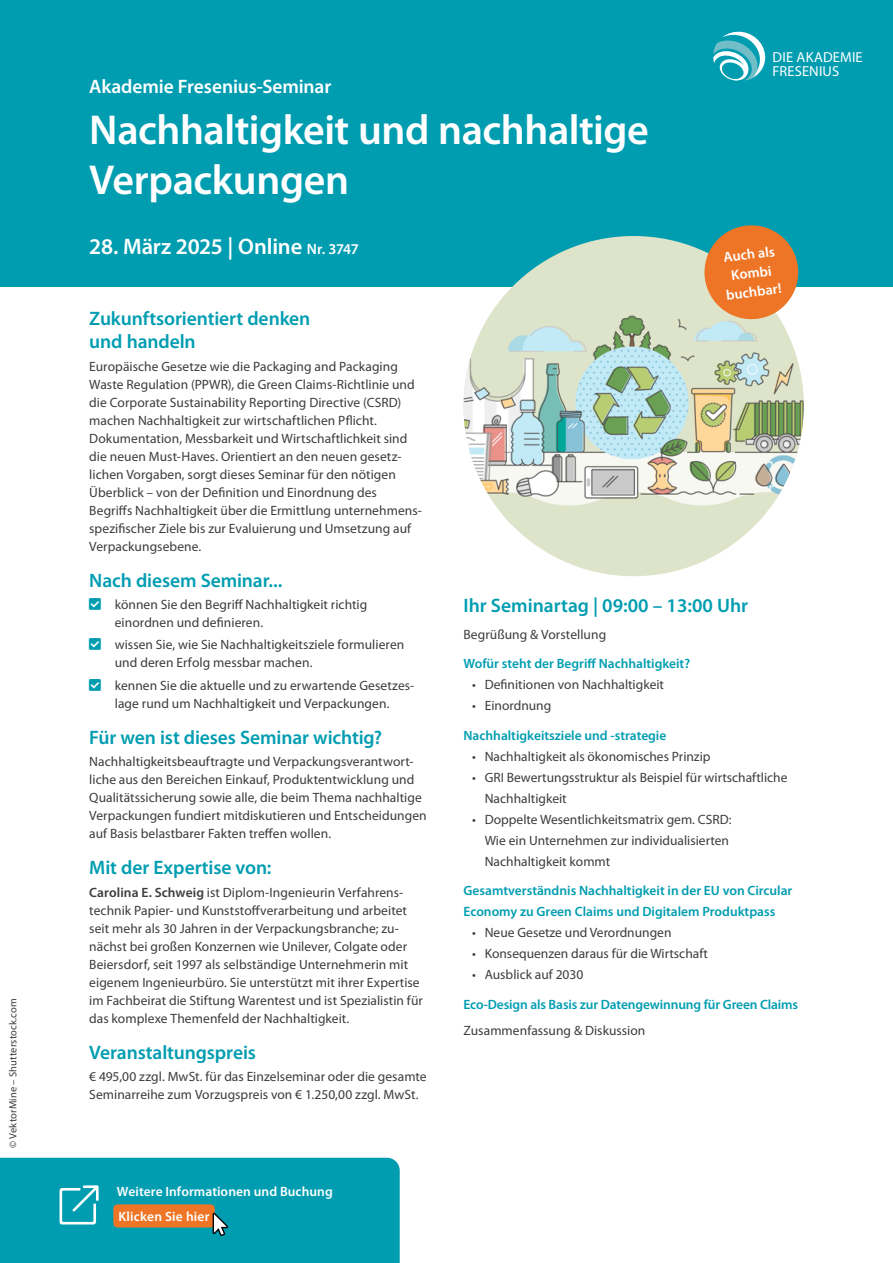
<style>
.page{position:relative;width:893px;height:1263px;background:#fff}
.page>*{position:absolute;margin:0;border:0;box-sizing:border-box;transform-origin:0 0}
.t1{font:600 42px/50.4px "Myriad Pro";letter-spacing:-.01em;color:#fff}
.t2{font:600 22.5px "Myriad Pro";letter-spacing:-.01em;color:#fff}
.t3{font:600 19.5px/23.4px "Myriad Pro";letter-spacing:-.005em;color:#009db1}
.t4{font:600 19.5px "Myriad Pro";letter-spacing:-.005em;color:#fff}
.t5{font:14.55px/14.5px "Myriad Pro";letter-spacing:.01em;color:#fff}
.t6{font:600 14.25px/18.8px "Myriad Pro";color:#fff;text-align:center}
.t7{font:13.5px/18px "Myriad Pro";color:#3c3c3b}
.t8{font:600 13.5px/21px "Myriad Pro";color:#009db1}
.t9{font:600 13.5px/25.5px "Myriad Pro";letter-spacing:.005em;color:#fff}
.t10{font:10.5px "Myriad Pro";letter-spacing:.015em;color:#3c3c3b}
.s1{font-size:15px}
.s2{font-weight:600}
</style>
<div class="page">
<div style="left:0;top:0;width:893px;height:287px;background:#009db1"></div>
<svg style="left:713px;top:32px;width:53px;height:49px"></svg>
<div style="left:463px;top:236px;width:341px;height:340px;background:#dee4ca;border-radius:50%"></div>
<img style="left:463px;top:288px;width:341px;height:236px">
<svg style="left:702px;top:225px;width:99px;height:97px"></svg>
<svg style="left:0;top:1158px;width:400px;height:105px;background:#119caa"></svg>
<p class="t10" style="left:6px;top:1148px;width:151px;rotate:-90deg">© VektorMine – Shutterstock.com</p>
<h3 class="t4" style="left:89px;top:74px;width:244px">Akademie Fresenius-Seminar</h3>
<h1 class="t1" style="left:89px;top:103px;width:561px">Nachhaltigkeit und nachhaltige<br>Verpackungen</h1>
<h2 class="t2" style="left:89px;top:232px;width:271px">28. März 2025 | Online <span class="s1">Nr. 3747</span></h2>
<p class="t5" style="left:773px;top:49px;width:92px">DIE AKADEMIE<br>FRESENIUS</p>
<p class="t6" style="left:720px;top:248px;width:57px;rotate:-7deg">Auch als<br>Kombi buchbar!</p>
<h3 class="t3" style="left:89px;top:306px;width:223px">Zukunftsorientiert denken und handeln</h3>
<p class="t7" style="left:89px;top:357px;width:334px">Europäische Gesetze wie die Packaging and Packaging Waste Regulation (PPWR), die Green Claims-Richtlinie und die Corporate Sustainability Reporting Directive (CSRD) machen Nachhaltigkeit zur wirtschaftlichen Pflicht.<br>Dokumentation, Messbarkeit und Wirtschaftlichkeit sind die neuen Must-Haves. Orientiert an den neuen gesetz&shy;lichen Vorgaben, sorgt dieses Seminar für den nötigen Überblick – von der Definition und Einordnung des Begriffs Nachhaltigkeit über die Ermittlung unternehmens&shy;spezifischer Ziele bis zur Evaluierung und Umsetzung auf Verpackungsebene.</p>
<h3 class="t3" style="left:89px;top:568px;width:195px">Nach diesem Seminar...</h3>
<p class="t7" style="left:115px;top:595px;width:254px">können Sie den Begriff Nachhaltigkeit richtig einordnen und definieren.</p>
<p class="t7" style="left:115px;top:636px;width:291px">wissen Sie, wie Sie Nachhaltigkeitsziele formulieren und deren Erfolg messbar machen.</p>
<p class="t7" style="left:115px;top:676px;width:301px">kennen Sie die aktuelle und zu erwartende Gesetzes&shy;lage rund um Nachhaltigkeit und Verpackungen.</p>
<h3 class="t3" style="left:89px;top:725px;width:294px">Für wen ist dieses Seminar wichtig?</h3>
<p class="t7" style="left:89px;top:752px;width:339px">Nachhaltigkeitsbeauftragte und Verpackungsverantwort&shy;liche aus den Bereichen Einkauf, Produktentwicklung und Qualitätssicherung sowie alle, die beim Thema nachhaltige Verpackungen fundiert mitdiskutieren und Entscheidungen auf Basis belastbarer Fakten treffen wollen.</p>
<h3 class="t3" style="left:89px;top:855px;width:184px">Mit der Expertise von:</h3>
<p class="t7" style="left:89px;top:883px;width:335px"><span class="s2">Carolina E. Schweig</span> ist Diplom-Ingenieurin Verfahrens&shy;technik Papier- und Kunststoffverarbeitung und arbeitet seit mehr als 30 Jahren in der Verpackungsbranche; zu&shy;nächst bei großen Konzernen wie Unilever, Colgate oder Beiersdorf, seit 1997 als selbständige Unternehmerin mit eigenem Ingenieurbüro. Sie unterstützt mit ihrer Expertise im Fachbeirat die Stiftung Warentest und ist Spezialistin für das komplexe Themenfeld der Nachhaltigkeit.</p>
<h3 class="t3" style="left:89px;top:1040px;width:168px">Veranstaltungspreis</h3>
<p class="t7" style="left:89px;top:1067px;width:339px">€ 495,00 zzgl. MwSt. für das Einzelseminar oder die gesamte<br>Seminarreihe zum Vorzugspreis von € 1.250,00 zzgl. MwSt.</p>
<p class="t9" style="left:117px;top:1178px;width:217px">Weitere Informationen und Buchung<br>Klicken Sie hier</p>
<h3 class="t3" style="left:463px;top:593px;width:286px">Ihr Seminartag | 09:00 – 13:00 Uhr</h3>
<p class="t7" style="left:463px;top:625px;width:144px">Begrüßung &amp; Vorstellung</p>
<p class="t8" style="left:463px;top:653px;width:228px">Wofür steht der Begriff Nachhaltigkeit?</p>
<p class="t7" style="left:472px;top:675px;width:194px">• Definitionen von Nachhaltigkeit</p>
<p class="t7" style="left:472px;top:696px;width:81px">• Einordnung</p>
<p class="t8" style="left:463px;top:724px;width:204px">Nachhaltigkeitsziele und -strategie</p>
<p class="t7" style="left:472px;top:747px;width:240px">• Nachhaltigkeit als ökonomisches Prinzip</p>
<p class="t7" style="left:485px;top:766px;width:304px;line-height:21px;text-indent:-13px">• GRI Bewertungsstruktur als Beispiel für wirtschaftliche<br>Nachhaltigkeit</p>
<p class="t7" style="left:485px;top:808px;width:248px;line-height:21px;text-indent:-13px">• Doppelte Wesentlichkeitsmatrix gem. CSRD:<br>Wie ein Unternehmen zur individualisierten<br>Nachhaltigkeit kommt</p>
<p class="t8" style="left:463px;top:880px;width:330px">Gesamtverständnis Nachhaltigkeit in der EU von Circular<br>Economy zu Green Claims und Digitalem Produktpass</p>
<p class="t7" style="left:472px;top:923px;width:201px">• Neue Gesetze und Verordnungen</p>
<p class="t7" style="left:472px;top:944px;width:237px">• Konsequenzen daraus für die Wirtschaft</p>
<p class="t7" style="left:472px;top:965px;width:113px">• Ausblick auf 2030</p>
<p class="t8" style="left:463px;top:993px;width:336px">Eco-Design als Basis zur Datengewinnung für Green Claims</p>
<p class="t7" style="left:463px;top:1021px;width:183px">Zusammenfassung &amp; Diskussion</p>
</div>
